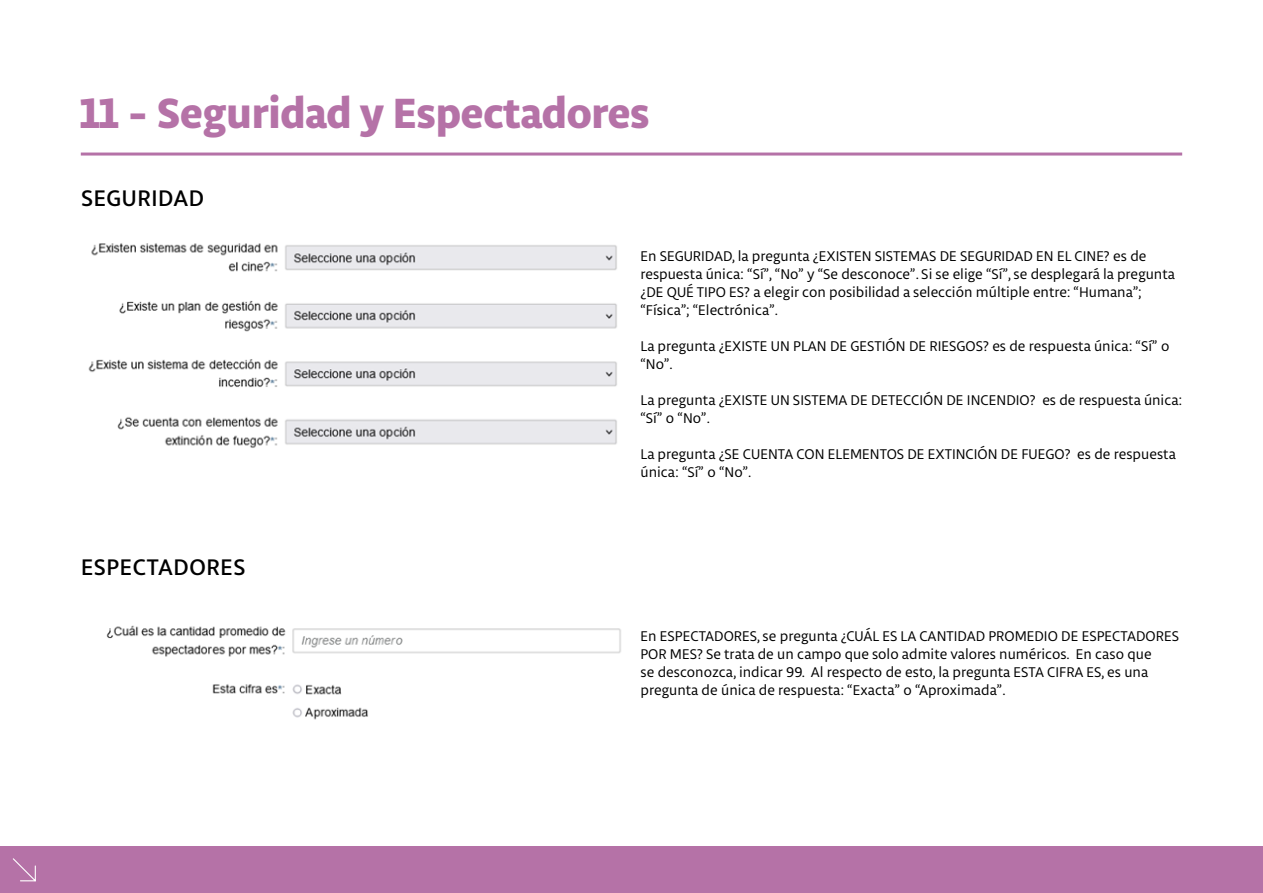
<style>
.page{position:relative;width:1263px;height:893px;background:#fff}
.page>*{position:absolute;margin:0;border:0;box-sizing:border-box;transform-origin:0 0}
.t1{font:800 45px "Libertad";color:#b572a7}
.t2{font:500 24px "Libertad";letter-spacing:.025em;color:#000}
.t3{font:15px/18px "Libertad";color:#000}
</style>
<div class="page">
<div style="left:0;top:846px;width:1263px;height:47px;background:#b572a7"></div>
<svg style="left:13px;top:858px;width:23px;height:24px"></svg>
<hr style="left:81px;top:153px;width:1101px;height:3px;background:#b572a7">
<img style="left:88px;top:243px;width:529px;height:205px">
<img style="left:106px;top:625px;width:515px;height:95px">
<h1 class="t1" style="left:81px;top:81px;width:570px">11 - Seguridad y Espectadores</h1>
<h2 class="t2" style="left:81px;top:183px;width:125px">SEGURIDAD</h2>
<h2 class="t2" style="left:81px;top:552px;width:166px">ESPECTADORES</h2>
<p class="t3" style="left:640px;top:247px;width:536px">En SEGURIDAD, la pregunta ¿EXISTEN SISTEMAS DE SEGURIDAD EN EL CINE? es de respuesta única: “Sí”, “No” y “Se desconoce”. Si se elige “Sí”, se desplegará la pregunta ¿DE QUÉ TIPO ES? a elegir con posibilidad a selección múltiple entre: “Humana”; “Física”; “Electrónica”.</p>
<p class="t3" style="left:640px;top:337px;width:530px">La pregunta ¿EXISTE UN PLAN DE GESTIÓN DE RIESGOS? es de respuesta única: “Sí” o “No”.</p>
<p class="t3" style="left:640px;top:391px;width:543px">La pregunta ¿EXISTE UN SISTEMA DE DETECCIÓN DE INCENDIO? es de respuesta única: “Sí” o “No”.</p>
<p class="t3" style="left:640px;top:445px;width:537px">La pregunta ¿SE CUENTA CON ELEMENTOS DE EXTINCIÓN DE FUEGO? es de respuesta única: “Sí” o “No”.</p>
<p class="t3" style="left:640px;top:627px;width:540px">En ESPECTADORES, se pregunta ¿CUÁL ES LA CANTIDAD PROMEDIO DE ESPECTADORES POR MES? Se trata de un campo que solo admite valores numéricos. En caso que<br>se desconozca, indicar 99. Al respecto de esto, la pregunta ESTA CIFRA ES, es una pregunta de única de respuesta: “Exacta” o “Aproximada”.</p>
</div>
